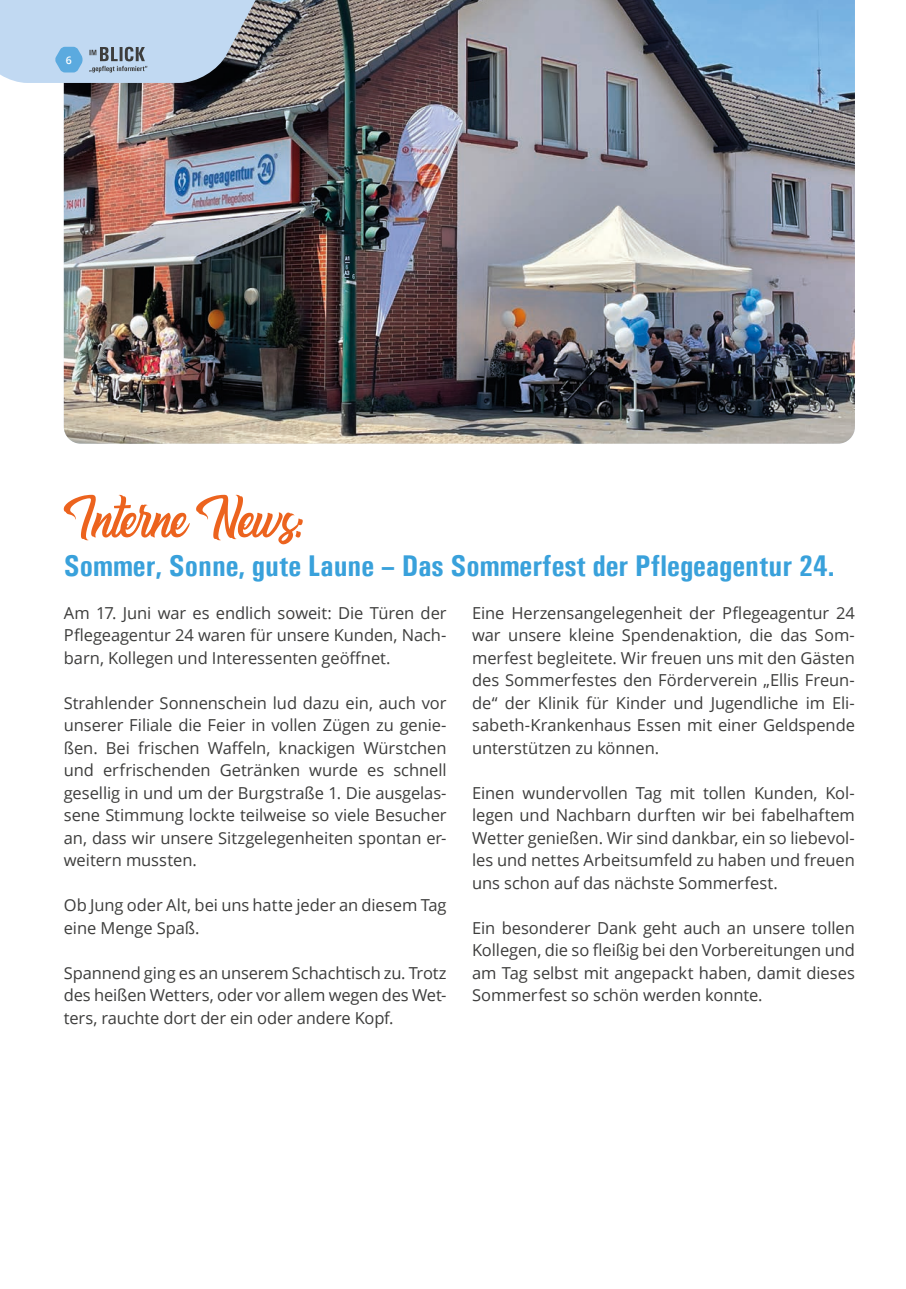
<style>
.page{position:relative;width:906px;height:1289px;background:#fff}
.page>*{position:absolute;margin:0;border:0;box-sizing:border-box;transform-origin:0 0}
.t1{font:57px "Hugtophia";color:#ec631e}
.t2{font:700 30px "Univers Condensed";color:#39a1db}
.t3{font:16.5px/22.5px "Open Sans";letter-spacing:-.005em;color:#3d3d3c;text-align:justify}
.t4{font:600 10.5px "Open Sans";color:#fff}
</style>
<div class="page">
<img style="left:64px;top:0;width:791px;height:443px">
<svg style="left:0;top:0;width:313px;height:83px;background:#a7b8ca"></svg>
<p class="t4" style="left:66px;top:53px;width:7px">6</p>
<h1 class="t1" style="left:64px;top:482px;width:239px">Interne News:</h1>
<h2 class="t2" style="left:64px;top:547px;width:772px">Sommer, Sonne, gute Laune – Das Sommerfest der Pflegeagentur 24.</h2>
<p class="t3" style="left:64px;top:601px;width:384px">Am 17. Juni war es endlich soweit: Die Türen der Pflegeagentur 24 waren für unsere Kunden, Nach&shy;barn, Kollegen und Interessenten geöffnet.</p>
<p class="t3" style="left:64px;top:691px;width:384px">Strahlender Sonnenschein lud dazu ein, auch vor unserer Filiale die Feier in vollen Zügen zu genie&shy;ßen. Bei frischen Waffeln, knackigen Würstchen und erfrischenden Getränken wurde es schnell gesellig in und um der Burgstraße 1. Die ausgelas&shy;sene Stimmung lockte teilweise so viele Besucher an, dass wir unsere Sitzgelegenheiten spontan er&shy;weitern mussten.</p>
<p class="t3" style="left:64px;top:893px;width:384px">Ob Jung oder Alt, bei uns hatte jeder an diesem Tag eine Menge Spaß.</p>
<p class="t3" style="left:64px;top:961px;width:384px">Spannend ging es an unserem Schachtisch zu. Trotz des heißen Wetters, oder vor allem wegen des Wet&shy;ters, rauchte dort der ein oder andere Kopf.</p>
<p class="t3" style="left:472px;top:601px;width:384px">Eine Herzensangelegenheit der Pflegeagentur 24 war unsere kleine Spendenaktion, die das Som&shy;merfest begleitete. Wir freuen uns mit den Gästen des Sommerfestes den Förderverein „Ellis Freun&shy;de“ der Klinik für Kinder und Jugendliche im Eli&shy;sabeth-Krankenhaus Essen mit einer Geldspende unterstützen zu können.</p>
<p class="t3" style="left:472px;top:781px;width:384px">Einen wundervollen Tag mit tollen Kunden, Kol&shy;legen und Nachbarn durften wir bei fabelhaftem Wetter genießen. Wir sind dankbar, ein so liebevol&shy;les und nettes Arbeitsumfeld zu haben und freuen uns schon auf das nächste Sommerfest.</p>
<p class="t3" style="left:472px;top:916px;width:384px">Ein besonderer Dank geht auch an unsere tollen Kollegen, die so fleißig bei den Vorbereitungen und am Tag selbst mit angepackt haben, damit dieses Sommerfest so schön werden konnte.</p>
</div>
